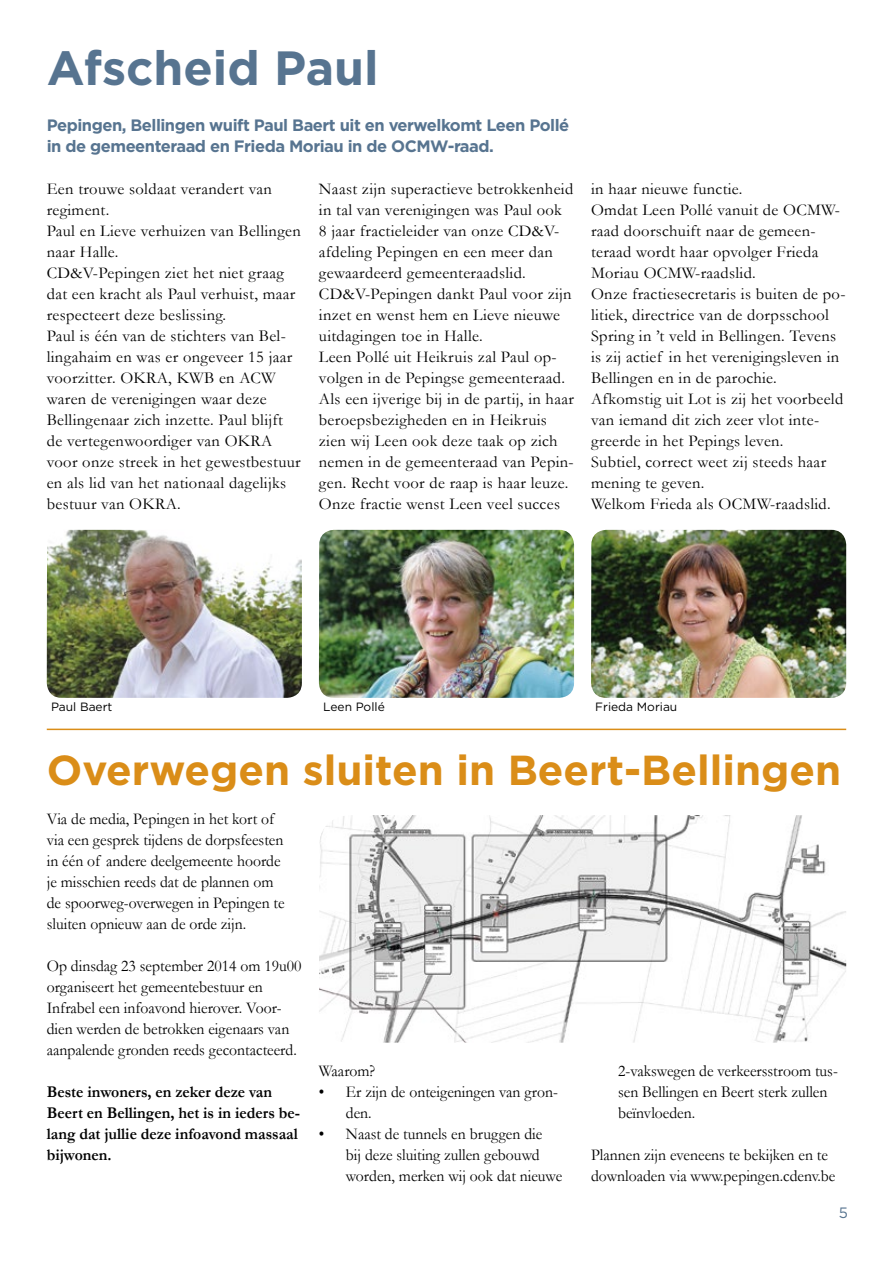
<style>
.page{position:relative;width:893px;height:1263px;background:#fff}
.page>*{position:absolute;margin:0;border:0;box-sizing:border-box;transform-origin:0 0}
.t1{font:700 48px "Gotham";color:#577490}
.t2{font:700 41.85px "Gotham";color:#da8d18}
.t3{font:16.5px/21px "Garamond";letter-spacing:.02em;color:#000}
.t4{font:16.5px/21px "Garamond";color:#000;scale:.95 1}
.t5{font:700 16.5px/21px "Garamond";color:#000;scale:.95 1}
.t6{font:700 16.5px/21px "Gotham";letter-spacing:-.03em;color:#577490}
.t7{font:16.5px "Garamond";letter-spacing:.02em;color:#000;scale:.95 1}
.t8{font:15px "Gotham";color:#577490}
.t9{font:12px "Gotham";color:#000}
</style>
<div class="page">
<img style="left:47px;top:530px;width:255px;height:168px">
<img style="left:319px;top:530px;width:255px;height:168px">
<img style="left:319px;top:815px;width:527px;height:228px">
<img style="left:591px;top:530px;width:255px;height:168px">
<hr style="left:47px;top:729px;width:799px;height:1px;background:#da8d18">
<h1 class="t1" style="left:47px;top:36px;width:333px">Afscheid Paul</h1>
<p class="t6" style="left:47px;top:114px;width:524px">Pepingen, Bellingen wuift Paul Baert uit en verwelkomt Leen Pollé in de gemeenteraad en Frieda Moriau in de OCMW-raad.</p>
<p class="t3" style="left:47px;top:178px;width:256px">Een trouwe soldaat verandert van regiment.<br>Paul en Lieve verhuizen van Bellingen naar Halle.<br>CD&amp;V-Pepingen ziet het niet graag dat een kracht als Paul verhuist, maar respecteert deze beslissing.<br>Paul is één van de stichters van Bel&shy;lingahaim en was er ongeveer 15 jaar voorzitter. OKRA, KWB en ACW waren de verenigingen waar deze<br>Bellingenaar zich inzette. Paul blijft de vertegenwoordiger van OKRA voor onze streek in het gewestbestuur en als lid van het nationaal dagelijks bestuur van OKRA.</p>
<p class="t3" style="left:319px;top:178px;width:257px">Naast zijn superactieve betrokkenheid in tal van verenigingen was Paul ook<br>8 jaar fractieleider van onze CD&amp;V&shy;afdeling Pepingen en een meer dan gewaardeerd gemeenteraadslid.<br>CD&amp;V-Pepingen dankt Paul voor zijn inzet en wenst hem en Lieve nieuwe uitdagingen toe in Halle.<br>Leen Pollé uit Heikruis zal Paul op&shy;volgen in de Pepingse gemeenteraad.<br>Als een ijverige bij in de partij, in haar beroepsbezigheden en in Heikruis zien wij Leen ook deze taak op zich nemen in de gemeenteraad van Pepin&shy;gen. Recht voor de raap is haar leuze.<br>Onze fractie wenst Leen veel succes</p>
<p class="t3" style="left:591px;top:178px;width:256px">in haar nieuwe functie.<br>Omdat Leen Pollé vanuit de OCMW&shy;raad doorschuift naar de gemeen&shy;teraad wordt haar opvolger Frieda<br>Moriau OCMW-raadslid.<br>Onze fractiesecretaris is buiten de po&shy;litiek, directrice van de dorpsschool<br>Spring in ’t veld in Bellingen. Tevens is zij actief in het verenigingsleven in<br>Bellingen en in de parochie.<br>Afkomstig uit Lot is zij het voorbeeld van iemand dit zich zeer vlot inte&shy;greerde in het Pepings leven.<br>Subtiel, correct weet zij steeds haar mening te geven.<br>Welkom Frieda als OCMW-raadslid.</p>
<p class="t9" style="left:51px;top:699px;width:63px">Paul Baert</p>
<p class="t9" style="left:323px;top:699px;width:63px">Leen Pollé</p>
<p class="t9" style="left:595px;top:699px;width:84px">Frieda Moriau</p>
<h2 class="t2" style="left:47px;top:743px;width:796px">Overwegen sluiten in Beert-Bellingen</h2>
<p class="t4" style="left:47px;top:808px;width:252px">Via de media, Pepingen in het kort of via een gesprek tijdens de dorpsfeesten in één of andere deelgemeente hoorde je misschien reeds dat de plannen om de spoorweg-overwegen in Pepingen te sluiten opnieuw aan de orde zijn.</p>
<p class="t4" style="left:47px;top:955px;width:270px">Op dinsdag 23 september 2014 om 19u00 organiseert het gemeentebestuur en Infrabel een infoavond hierover. Voor&shy;dien werden de betrokken eigenaars van aanpalende gronden reeds gecontacteerd.</p>
<p class="t5" style="left:47px;top:1081px;width:268px">Beste inwoners, en zeker deze van<br>Beert en Bellingen, het is in ieders be&shy;lang dat jullie deze infoavond massaal bijwonen.</p>
<p class="t4" style="left:618px;top:1060px;width:233px">2-vakswegen de verkeersstroom tus&shy;sen Bellingen en Beert sterk zullen beïnvloeden.</p>
<p class="t4" style="left:591px;top:1144px;width:259px">Plannen zijn eveneens te bekijken en te downloaden via www.pepingen.cdenv.be</p>
<p class="t7" style="left:319px;top:1061px;width:61px">Waarom?</p>
<p class="t4" style="left:346px;top:1081px;width:225px;text-indent:-27px">• Er zijn de onteigeningen van gron&shy;den.</p>
<p class="t4" style="left:346px;top:1123px;width:229px;text-indent:-27px">• Naast de tunnels en bruggen die<br>bij deze sluiting zullen gebouwd worden, merken wij ook dat nieuwe</p>
<p class="t8" style="left:839px;top:1203px;width:11px">5</p>
</div>
